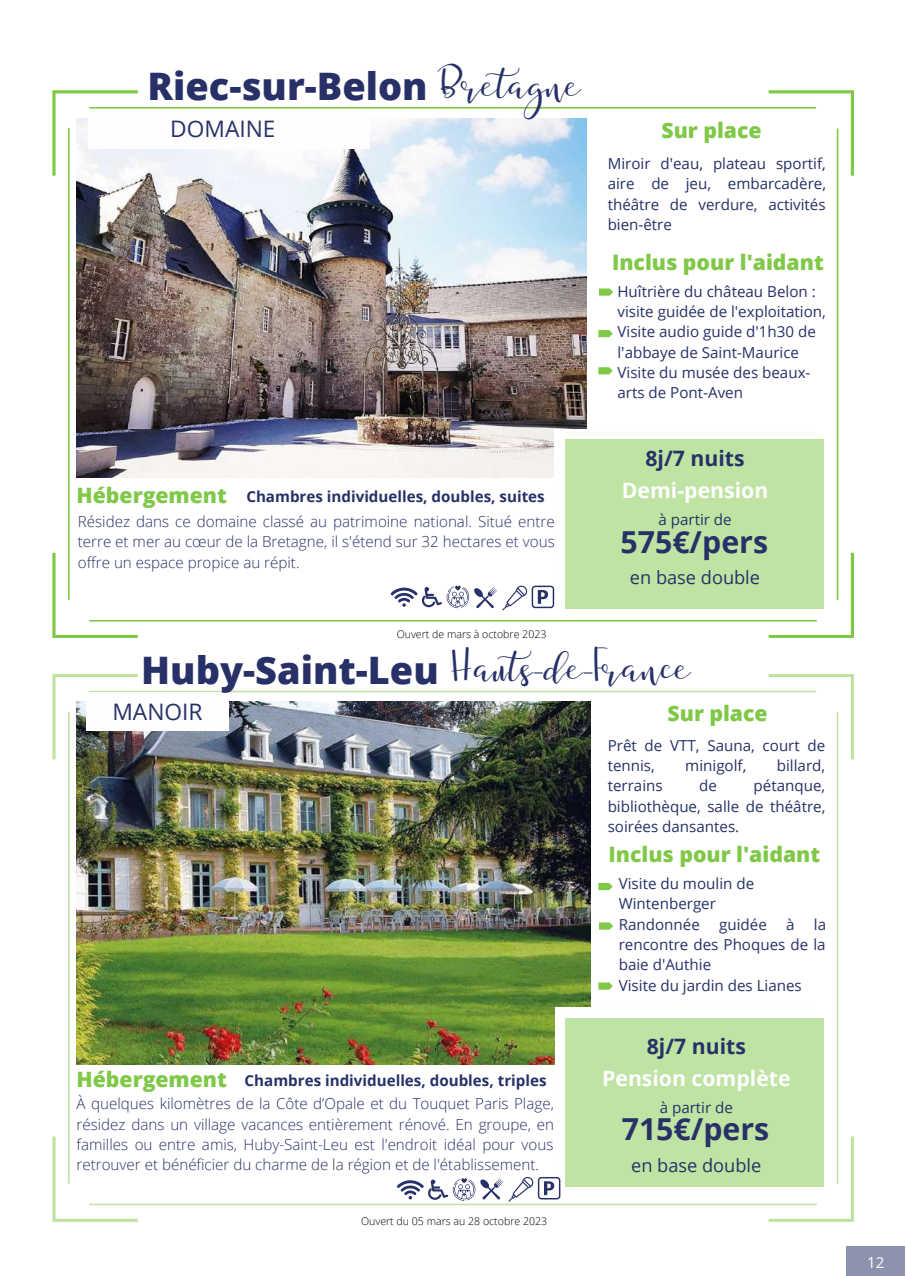
<style>
.page{position:relative;width:906px;height:1276px;background:#fff}
.page>*{position:absolute;margin:0;border:0;box-sizing:border-box;transform-origin:0 0}
.t1{font:800 37.95px "Open Sans";color:#273167}
.t2{font:34.8px "Just Write Solid";color:#273167}
.t3{font:700 30.3px "Open Sans";color:#273167}
.t4{font:22.8px "Open Sans";color:#273167}
.t5{font:800 21.15px "Open Sans";color:#80c847}
.t6{font:700 21.15px "Open Sans";color:#fff}
.t7{font:700 21.15px "Open Sans";color:#273167}
.t8{font:18.15px "Open Sans";color:#273167}
.t9{font:15.15px/20.2px "Open Sans";color:#273167}
.t10{font:300 15.15px/20.4px "Open Sans";color:#273167;text-align:justify}
.t11{font:700 15.15px "Open Sans";color:#273167}
.t12{font:15.15px "Open Sans";color:#fff}
.t13{font:300 10.65px "Open Sans";color:#000}
.s1{font-family:"Open Sans";font-weight:800;font-size:37.95px}
.s2{font-weight:800;font-size:21.15px;color:#80c847}
</style>
<div class="page">
<img style="left:52px;top:90px;width:802px;height:548px">
<svg style="left:52px;top:674px;width:802px;height:547px"></svg>
<div style="left:554px;top:429px;width:258px;height:169px;background:#fefefe"></div>
<div style="left:565px;top:440px;width:258px;height:168px;background:#bfe3a3"></div>
<div style="left:88px;top:110px;width:281px;height:38px;background:#fefefe"></div>
<img style="left:77px;top:701px;width:513px;height:363px">
<div style="left:87px;top:692px;width:141px;height:38px;background:#fefefe"></div>
<div style="left:556px;top:1007px;width:258px;height:168px;background:#fefefe"></div>
<div style="left:565px;top:1018px;width:258px;height:168px;background:#bfe3a3"></div>
<svg style="left:390px;top:586px;width:164px;height:24px"></svg>
<svg style="left:599px;top:288px;width:14px;height:8px"></svg>
<svg style="left:598px;top:330px;width:15px;height:7px"></svg>
<svg style="left:598px;top:367px;width:15px;height:7px"></svg>
<svg style="left:598px;top:883px;width:15px;height:7px"></svg>
<svg style="left:599px;top:922px;width:14px;height:7px"></svg>
<svg style="left:598px;top:982px;width:15px;height:7px"></svg>
<svg style="left:397px;top:1177px;width:163px;height:24px"></svg>
<div style="left:846px;top:1246px;width:58px;height:30px;background:#8d92af"></div>
<h1 class="t1" style="left:147px;top:60px;width:435px">Riec-sur-Belon <sup>Bretagne</sup></h1>
<h3 class="t4" style="left:170px;top:112px;width:107px">DOMAINE</h3>
<h3 class="t5" style="left:77px;top:480px;width:152px">Hébergement</h3>
<p class="t10" style="left:78px;top:511px;width:478px">Résidez dans ce domaine classé au patrimoine national. Situé entre terre et mer au cœur de la Bretagne, il s'étend sur 32 hectares et vous offre un espace propice au répit.</p>
<p class="t11" style="left:246px;top:485px;width:300px">Chambres individuelles, doubles, suites</p>
<p class="t13" style="left:397px;top:627px;width:151px">Ouvert de mars à octobre 2023</p>
<h3 class="t5" style="left:661px;top:115px;width:102px">Sur place</h3>
<p class="t9" style="left:607px;top:153px;width:220px;text-align:justify">Miroir d'eau, plateau sportif, aire de jeu, embarcadère, théâtre de verdure, activités bien-être</p>
<h3 class="t5" style="left:612px;top:247px;width:213px">Inclus pour l'aidant</h3>
<p class="t9" style="left:617px;top:281px;width:210px">Huîtrière du château Belon : visite guidée de l'exploitation,<br>Visite audio guide d'1h30 de l'abbaye de Saint-Maurice<br>Visite du musée des beaux&shy;arts de Pont-Aven</p>
<h3 class="t7" style="left:645px;top:443px;width:101px">8j/7 nuits</h3>
<h3 class="t6" style="left:622px;top:475px;width:148px">Demi-pension</h3>
<p class="t9" style="left:658px;top:509px;width:75px">à partir de</p>
<h3 class="t3" style="left:620px;top:520px;width:149px">575€/pers</h3>
<p class="t8" style="left:630px;top:565px;width:132px">en base double</p>
<h2 class="t2" style="left:141px;top:645px;width:551px"><span class="s1">Huby-Saint-Leu</span> Hauts-de-France</h2>
<h3 class="t4" style="left:112px;top:696px;width:92px">MANOIR</h3>
<h3 class="t5" style="left:667px;top:698px;width:102px">Sur place</h3>
<p class="t9" style="left:607px;top:735px;width:219px">Prêt de VTT, Sauna, court de tennis,</p>
<p class="t9" style="left:685px;top:755px;width:63px">minigolf,</p>
<p class="t9" style="left:777px;top:755px;width:50px">billard,</p>
<p class="t9" style="left:607px;top:775px;width:219px;text-align:justify;text-indent:146px">pétanque, bibliothèque, salle de théâtre, soirées dansantes.</p>
<h3 class="t5" style="left:608px;top:840px;width:213px">Inclus pour l'aidant</h3>
<p class="t9" style="left:607px;top:775px;width:56px">terrains</p>
<p class="t9" style="left:699px;top:775px;width:19px">de</p>
<p class="t11" style="left:77px;top:1070px;width:471px"><span class="s2">Hébergement</span> Chambres individuelles, doubles, triples</p>
<p class="t9" style="left:619px;top:873px;width:137px">Visite du moulin de<br>Wintenberger<br>Randonnée</p>
<p class="t9" style="left:719px;top:914px;width:49px">guidée</p>
<p class="t9" style="left:786px;top:914px;width:10px">à</p>
<p class="t9" style="left:619px;top:914px;width:209px;text-indent:195px">la rencontre des Phoques de la baie d'Authie<br>Visite du jardin des Lianes</p>
<h3 class="t7" style="left:647px;top:1031px;width:101px">8j/7 nuits</h3>
<h3 class="t6" style="left:602px;top:1063px;width:190px">Pension complète</h3>
<p class="t10" style="left:77px;top:1093px;width:479px">À quelques kilomètres de la Côte d’Opale et du Touquet Paris Plage,</p>
<p class="t9" style="left:659px;top:1096px;width:75px">à partir de</p>
<p class="t10" style="left:77px;top:1113px;width:479px">résidez dans un village vacances entièrement rénové. En groupe, en familles ou entre amis, Huby-Saint-Leu est l'endroit idéal pour vous retrouver et bénéficier du charme de la région et de l'établissement.</p>
<h3 class="t3" style="left:621px;top:1108px;width:149px">715€/pers</h3>
<p class="t8" style="left:631px;top:1152px;width:132px">en base double</p>
<p class="t13" style="left:361px;top:1214px;width:188px">Ouvert du 05 mars au 28 octobre 2023</p>
<p class="t12" style="left:867px;top:1251px;width:19px">12</p>
</div>
